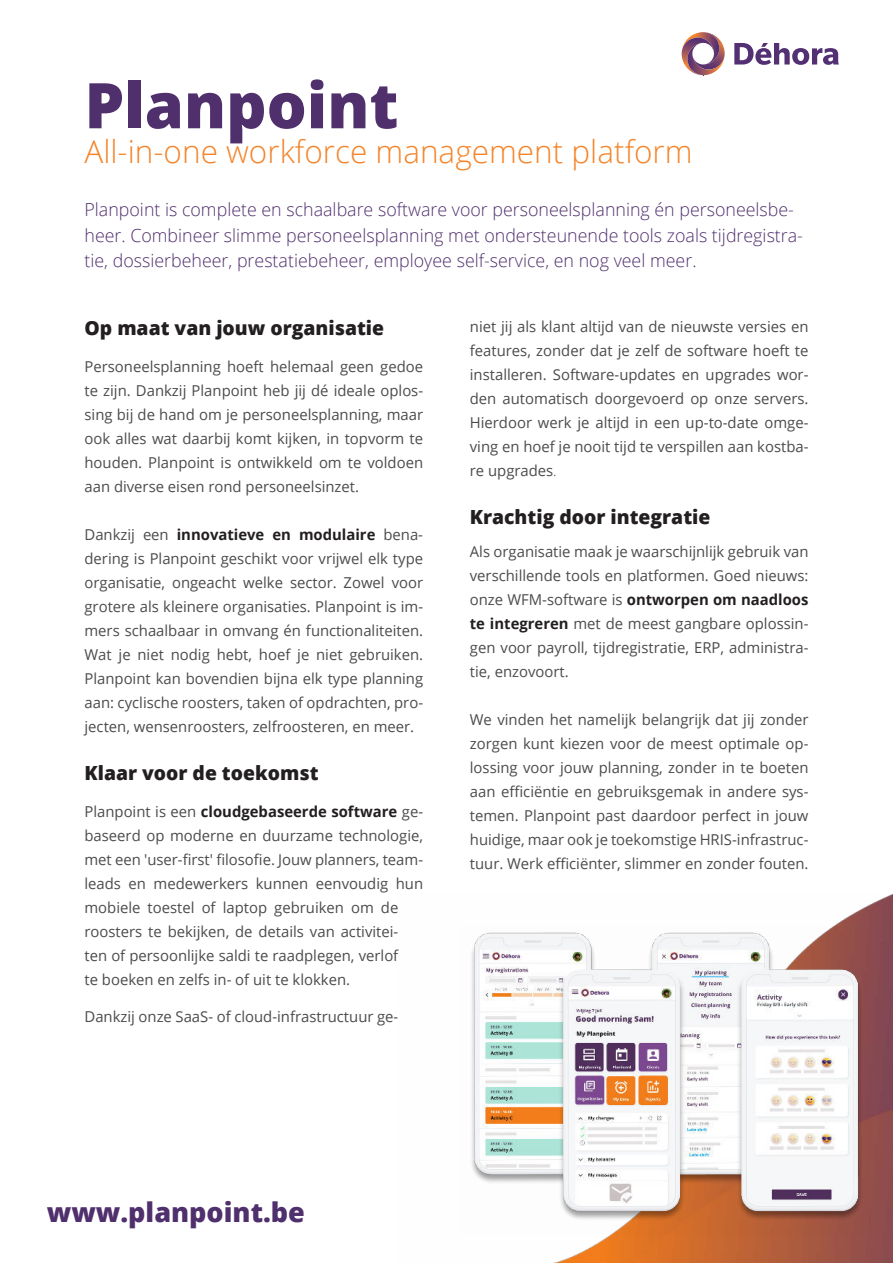
<style>
.page{position:relative;width:893px;height:1263px;background:#fff}
.page>*{position:absolute;margin:0;border:0;box-sizing:border-box;transform-origin:0 0}
.t1{font:800 63px "Open Sans";color:#502f6d}
.t2{font:300 31.5px "Open Sans";color:#f58429}
.t3{font:800 27px "Open Sans";color:#502f6d}
.t4{font:800 19.5px "Open Sans";color:#231f20}
.t5{font:300 18px/25.5px "Open Sans";color:#502f6d}
.t6{font:15px/24px "Open Sans";color:#4c4b4c;text-align:justify}
.s1{font-weight:700;color:#231f20}
.s2{font-weight:300}
</style>
<div class="page">
<svg style="left:734px;top:43px;width:105px;height:22px"></svg>
<img style="left:703px;top:32px;width:19px;height:11px">
<img style="left:682px;top:32px;width:21px;height:36px">
<svg style="left:682px;top:40px;width:7px;height:14px"></svg>
<img style="left:687px;top:43px;width:38px;height:32px">
<img style="left:553px;top:895px;width:340px;height:368px">
<img style="left:471px;top:926px;width:399px;height:308px">
<h1 class="t1" style="left:85px;top:79px;width:315px">Planpoint</h1>
<h2 class="t2" style="left:85px;top:139px;width:610px">All-in-one workforce management platform</h2>
<p class="t5" style="left:85px;top:199px;width:720px">Planpoint is complete en schaalbare software voor personeelsplanning én personeelsbe&shy;heer. Combineer slimme personeelsplanning met ondersteunende tools zoals tijdregistra&shy;tie, dossierbeheer, prestatiebeheer, employee self-service, en nog veel meer.</p>
<h3 class="t4" style="left:85px;top:320px;width:301px">Op maat van jouw organisatie</h3>
<p class="t6" style="left:85px;top:356px;width:340px">Personeelsplanning hoeft helemaal geen gedoe te zijn. Dankzij Planpoint heb jij dé ideale oplos&shy;sing bij de hand om je personeelsplanning, maar ook alles wat daarbij komt kijken, in topvorm te houden. Planpoint is ontwikkeld om te voldoen aan diverse eisen rond personeelsinzet.</p>
<p class="t6" style="left:85px;top:524px;width:340px">Dankzij een <span class="s1">innovatieve en modulaire</span> bena&shy;dering is Planpoint geschikt voor vrijwel elk type organisatie, ongeacht welke sector. Zowel voor grotere als kleinere organisaties. Planpoint is im&shy;mers schaalbaar in omvang én functionaliteiten.<br>Wat je niet nodig hebt, hoef je niet gebruiken.<br>Planpoint kan bovendien bijna elk type planning aan: cyclische roosters, taken of opdrachten, pro&shy;jecten, wensenroosters, zelfroosteren, en meer.</p>
<h3 class="t4" style="left:85px;top:765px;width:236px">Klaar voor de toekomst</h3>
<p class="t6" style="left:85px;top:801px;width:340px;text-align:left">Planpoint is een <span class="s1">cloudgebaseerde software</span> ge&shy;baseerd op moderne en duurzame technologie, met een 'user-first' filosofie. Jouw planners, team&shy;leads en medewerkers kunnen eenvoudig hun mobiele toestel of laptop gebruiken om de roosters te bekijken, de details van activitei&shy;ten of persoonlijke saldi te raadplegen, verlof<br>te boeken en zelfs in- of uit te klokken.</p>
<p class="t6" style="left:85px;top:1006px;width:315px">Dankzij onze SaaS- of cloud-infrastructuur ge-</p>
<p class="t6" style="left:470px;top:316px;width:340px">niet jij als klant altijd van de nieuwste versies en features, zonder dat je zelf de software hoeft te installeren. Software-updates en upgrades wor&shy;den automatisch doorgevoerd op onze servers.<br>Hierdoor werk je altijd in een up-to-date omge&shy;ving en hoef je nooit tijd te verspillen aan kostba&shy;re upgrades<span class="s2">.</span></p>
<h3 class="t4" style="left:470px;top:509px;width:242px">Krachtig door integratie</h3>
<p class="t6" style="left:470px;top:541px;width:340px">Als organisatie maak je waarschijnlijk gebruik van verschillende tools en platformen. Goed nieuws: onze WFM-software is <span class="s1">ontworpen om naadloos te integreren</span> met de meest gangbare oplossin&shy;gen voor payroll, tijdregistratie, ERP, administra&shy;tie, enzovoort.</p>
<p class="t6" style="left:470px;top:709px;width:340px">We vinden het namelijk belangrijk dat jij zonder zorgen kunt kiezen voor de meest optimale op&shy;lossing voor jouw planning, zonder in te boeten aan efficiëntie en gebruiksgemak in andere sys&shy;temen. Planpoint past daardoor perfect in jouw huidige, maar ook je toekomstige HRIS-infrastruc&shy;tuur. Werk efficiënter, slimmer en zonder fouten.</p>
<h3 class="t3" style="left:47px;top:1201px;width:260px">www.planpoint.be</h3>
</div>
